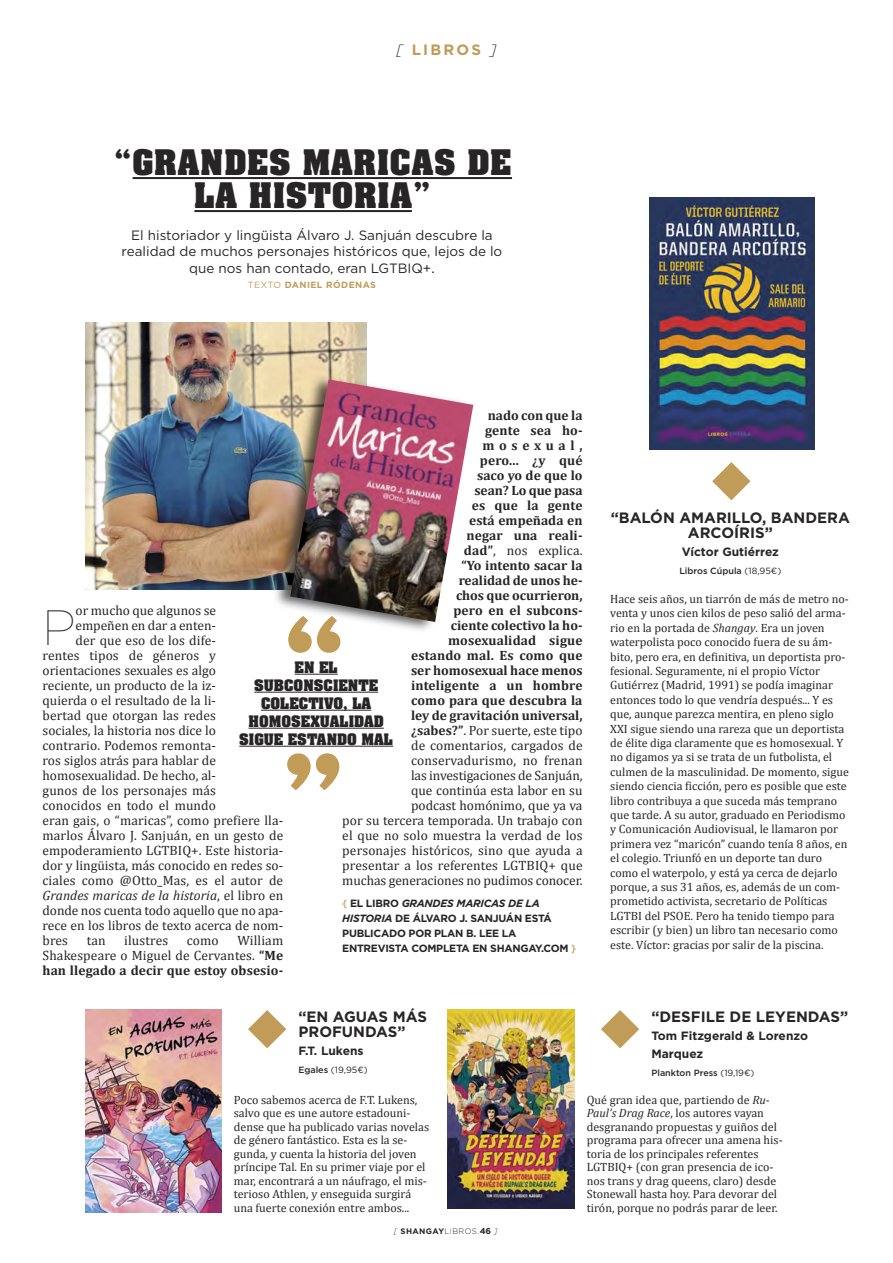
<style>
.page{position:relative;width:893px;height:1263px;background:#fff}
.page>*{position:absolute;margin:0;border:0;box-sizing:border-box;transform-origin:0 0}
.t1{font:700 111.75px "Aachen";color:#c19b58}
.t2{font:100 49.5px "Gotham";color:#272526}
.t3{font:700 30px "Aachen";letter-spacing:.025em;color:#272526}
.t4{font:700 15px/15px "Gotham";color:#272526;text-align:center}
.t5{font:700 15px "Gotham";letter-spacing:.15em;color:#c19b58}
.t6{font:13.5px/15px "Cambria";color:#272526;text-align:justify}
.t7{font:700 13.5px/15px "Cambria";color:#272526;text-align:right}
.t8{font:13.5px/16.5px "Gotham";color:#272526;text-align:center}
.t9{font:700 13.5px/18px "Aachen";color:#272526;text-align:center}
.t10{font:italic 13.5px "Cambria";letter-spacing:.005em;color:#272526}
.t11{font:12px/14.4px "Cambria";color:#272526}
.t12{font:700 12px/18px "Gotham";color:#272526}
.t13{font:700 10.5px/15px "Gotham";letter-spacing:-.025em;color:#272526}
.t14{font:500 9px "Gotham";color:#272526}
.t15{font:700 9px "Gotham";letter-spacing:.05em;color:#c19b58}
.t16{font:9px "Gotham";color:#272526}
.t17{font:700 7.95px "Gotham";letter-spacing:.05em;color:#272526}
.s1{font-weight:300;font-style:italic;color:#272526}
.s2{color:#000}
.s3{font-weight:400}
.s4{color:#ceaf7a}
.s5{font-style:italic}
.s6{font-style:normal}
.s7{font-weight:700}
.s8{font-weight:500}
.s9{font-weight:300;font-style:italic}
.s10{font-weight:300}
.s11{font-size:8.55px}
</style>
<div class="page">
<img style="left:85px;top:1009px;width:137px;height:203px">
<svg style="left:712px;top:462px;width:38px;height:38px"></svg>
<svg style="left:248px;top:1010px;width:38px;height:38px"></svg>
<img style="left:447px;top:1009px;width:128px;height:200px">
<svg style="left:601px;top:1010px;width:38px;height:38px"></svg>
<img style="left:649px;top:198px;width:165px;height:252px">
<hr style="left:133px;top:177px;width:379px;height:2px;background:#272526">
<hr style="left:194px;top:210px;width:218px;height:2px;background:#272526">
<img style="left:85px;top:322px;width:281px;height:268px">
<hr style="left:295px;top:674px;width:43px;height:1px;background:#272526">
<hr style="left:254px;top:692px;width:124px;height:1px;background:#272526">
<hr style="left:261px;top:710px;width:110px;height:1px;background:#272526">
<hr style="left:249px;top:728px;width:135px;height:1px;background:#272526">
<hr style="left:239px;top:746px;width:154px;height:1px;background:#272526">
<img style="left:267px;top:368px;width:207px;height:262px">
<img style="left:290px;top:379px;width:183px;height:243px">
<p class="t5" style="left:396px;top:44px;width:102px"><span class="s1">[</span> LIBROS <span class="s1">]</span></p>
<p class="t3" style="left:114px;top:149px;width:399px">“GRANDES MARICAS DE</p>
<p class="t3" style="left:194px;top:182px;width:238px">LA HISTORIA”</p>
<p class="t8" style="left:122px;top:228px;width:382px">El historiador y lingüista Álvaro J. Sanjuán descubre la realidad de muchos personajes históricos que, lejos de lo que nos han contado, eran LGTBIQ+<span class="s2">.</span></p>
<p class="t15" style="left:248px;top:281px;width:129px"><span class="s3">TEXTO</span> DANIEL RÓDENAS</p>
<p class="t7" style="left:342px;top:407px;width:242px">nado con que la<br>gente sea ho‐<br>mosexual,<br>pero... ¿y qué<br>saco yo de que lo<br>sean? Lo que pasa<br>es que la gente<br>está empeñada en<br>negar una reali‐<br>dad”<span class="s3">, nos explica.<br></span>“Yo intento sacar la<br>realidad de unos he‐<br>chos que ocurrieron,<br>pero en el subcons‐<br>ciente colectivo la ho‐<br>mosexualidad sigue<br>estando mal. Es como que<br>ser homosexual hace menos inteligente a un hombre<br>como para que descubra la<br>ley de gravitación universal,<br>¿sabes?”<span class="s3">. Por suerte, este tipo<br>de comentarios, cargados de conservadurismo, no frenan<br>las investigaciones de Sanjuán,<br>que continúa esta labor en su<br>podcast homónimo, que ya va<br>por su tercera temporada. Un trabajo con el que no solo muestra la verdad de los personajes históricos, sino que ayuda a presentar a los referentes LGTBIQ+ que muchas generaciones no pudimos conocer.</span></p>
<p class="t13" style="left:342px;top:897px;width:236px"><span class="s4">{</span> EL LIBRO <span class="s5">GRANDES MARICAS DE LA<br>HISTORIA</span> DE ÁLVARO J. SANJUÁN ESTÁ<br>PUBLICADO POR PLAN B. LEE LA<br>ENTREVISTA COMPLETA EN SHANGAY.COM <span class="s4">}</span></p>
<p class="t2" style="left:43px;top:610px;width:35px">P</p>
<p class="t6" style="left:76px;top:603px;width:142px">or mucho que algunos se</p>
<p class="t1" style="left:281px;top:618px;width:69px">“</p>
<p class="t6" style="left:76px;top:618px;width:142px">empeñen en dar a enten-</p>
<p class="t6" style="left:76px;top:633px;width:142px">der que eso de los dife-</p>
<p class="t6" style="left:43px;top:648px;width:175px">rentes tipos de géneros y</p>
<p class="t6" style="left:43px;top:663px;width:175px">orientaciones sexuales es algo</p>
<p class="t6" style="left:43px;top:678px;width:175px">reciente, un producto de la iz-</p>
<p class="t6" style="left:43px;top:693px;width:175px">quierda o el resultado de la li-</p>
<p class="t6" style="left:43px;top:708px;width:175px">bertad que otorgan las redes</p>
<p class="t6" style="left:43px;top:723px;width:175px">sociales, la historia nos dice lo</p>
<p class="t6" style="left:43px;top:738px;width:175px">contrario. Podemos remonta-</p>
<p class="t6" style="left:43px;top:753px;width:175px">ros siglos atrás para hablar de</p>
<p class="t6" style="left:43px;top:768px;width:175px">homosexualidad. De hecho, al-</p>
<p class="t6" style="left:43px;top:783px;width:175px">gunos de los personajes más</p>
<p class="t6" style="left:43px;top:798px;width:175px">conocidos en todo el mundo</p>
<p class="t6" style="left:43px;top:813px;width:242px">eran gais, o “maricas”, como prefiere lla-</p>
<p class="t6" style="left:43px;top:828px;width:242px">marlos Álvaro J. Sanjuán, en un gesto de</p>
<p class="t6" style="left:43px;top:843px;width:242px">empoderamiento LGTBIQ+. Este historia-</p>
<p class="t6" style="left:43px;top:858px;width:242px">dor y lingüista, más conocido en redes so-</p>
<p class="t6" style="left:43px;top:873px;width:242px">ciales como @Otto_Mas, es el autor de</p>
<p class="t10" style="left:43px;top:887px;width:242px">Grandes maricas de la historia<span class="s6">, el libro en</span></p>
<p class="t6" style="left:43px;top:903px;width:242px">donde nos cuenta todo aquello que no apa-</p>
<p class="t6" style="left:43px;top:918px;width:242px">rece en los libros de texto acerca de nom-</p>
<p class="t6" style="left:43px;top:933px;width:27px">bres</p>
<p class="t6" style="left:87px;top:933px;width:20px">tan</p>
<p class="t6" style="left:124px;top:933px;width:45px">ilustres</p>
<p class="t6" style="left:187px;top:933px;width:33px">como</p>
<p class="t9" style="left:295px;top:659px;width:45px">EN EL</p>
<p class="t9" style="left:254px;top:677px;width:125px">SUBCONSCIENTE</p>
<p class="t9" style="left:261px;top:695px;width:112px">COLECTIVO, LA</p>
<p class="t9" style="left:239px;top:713px;width:155px">HOMOSEXUALIDAD<br>SIGUE ESTANDO MAL</p>
<p class="t1" style="left:347px;top:788px;width:69px;rotate:-180deg">“</p>
<p class="t6" style="left:43px;top:933px;width:242px;text-indent:195px">William Shakespeare o Miguel de Cervantes. <span class="s7">“Me han llegado a decir que estoy obsesio‐</span></p>
<p class="t4" style="left:611px;top:511px;width:241px">“BALÓN AMARILLO, BANDERA<br>ARCOÍRIS”</p>
<p class="t12" style="left:682px;top:544px;width:99px">Víctor Gutiérrez</p>
<p class="t14" style="left:679px;top:566px;width:103px">Libros Cúpula <span class="s3">(18,95€)</span></p>
<p class="t11" style="left:610px;top:591px;width:240px">Hace seis años, un tiarrón de más de metro no&shy;venta y unos cien kilos de peso salió del arma&shy;rio en la portada de <span class="s5">Shangay</span>. Era un joven waterpolista poco conocido fuera de su ám&shy;bito, pero era, en definitiva, un deportista pro&shy;fesional. Seguramente, ni el propio Víctor Gutiérrez (Madrid, 1991) se podía imaginar entonces todo lo que vendría después... Y es que, aunque parezca mentira, en pleno siglo XXI sigue siendo una rareza que un deportista de élite diga claramente que es homosexual. Y no digamos ya si se trata de un futbolista, el culmen de la masculinidad. De momento, sigue siendo ciencia ficción, pero es posible que este libro contribuya a que suceda más temprano que tarde. A su autor, graduado en Periodismo y Comunicación Audiovisual, le llamaron por primera vez “maricón” cuando tenía 8 años, en el colegio. Triunfó en un deporte tan duro como el waterpolo, y está ya cerca de dejarlo porque, a sus 31 años, es, además de un com&shy;prometido activista, secretario de Políticas LGTBI del PSOE. Pero ha tenido tiempo para escribir (y bien) un libro tan necesario como este. Víctor: gracias por salir de la piscina.</p>
<p class="t4" style="left:298px;top:1010px;width:130px;text-align:left">“EN AGUAS MÁS<br>PROFUNDAS”</p>
<p class="t12" style="left:298px;top:1043px;width:67px">F.T. Lukens</p>
<p class="t16" style="left:298px;top:1066px;width:71px"><span class="s8">Egales</span> (19,95€)</p>
<p class="t11" style="left:234px;top:1093px;width:197px;line-height:13.5px">Poco sabemos acerca de F.T. Lukens, salvo que es une autore estadouni&shy;dense que ha publicado varias novelas de género fantástico. Esta es la se&shy;gunda, y cuenta la historia del joven príncipe Tal. En su primer viaje por el mar, encontrará a un náufrago, el mis&shy;terioso Athlen, y enseguida surgirá una fuerte conexión entre ambos...</p>
<p class="t17" style="left:394px;top:1228px;width:105px"><span class="s9">[</span> SHANGAY<span class="s10">LIBROS.</span><span class="s11">46</span> <span class="s9">]</span></p>
<p class="t4" style="left:651px;top:1010px;width:198px">“DESFILE DE LEYENDAS”</p>
<p class="t12" style="left:651px;top:1028px;width:158px">Tom Fitzgerald &amp; Lorenzo<br>Marquez</p>
<p class="t14" style="left:651px;top:1068px;width:105px">Plankton Press <span class="s3">(19,19€)</span></p>
<p class="t11" style="left:587px;top:1093px;width:197px;line-height:13.5px">Qué gran idea que, partiendo de <span class="s5">Ru‐ Paul’s Drag Race</span>, los autores vayan desgranando propuestas y guiños del programa para ofrecer una amena his&shy;toria de los principales referentes LGTBIQ+ (con gran presencia de ico&shy;nos trans y drag queens, claro) desde Stonewall hasta hoy. Para devorar del tirón, porque no podrás parar de leer.</p>
</div>
